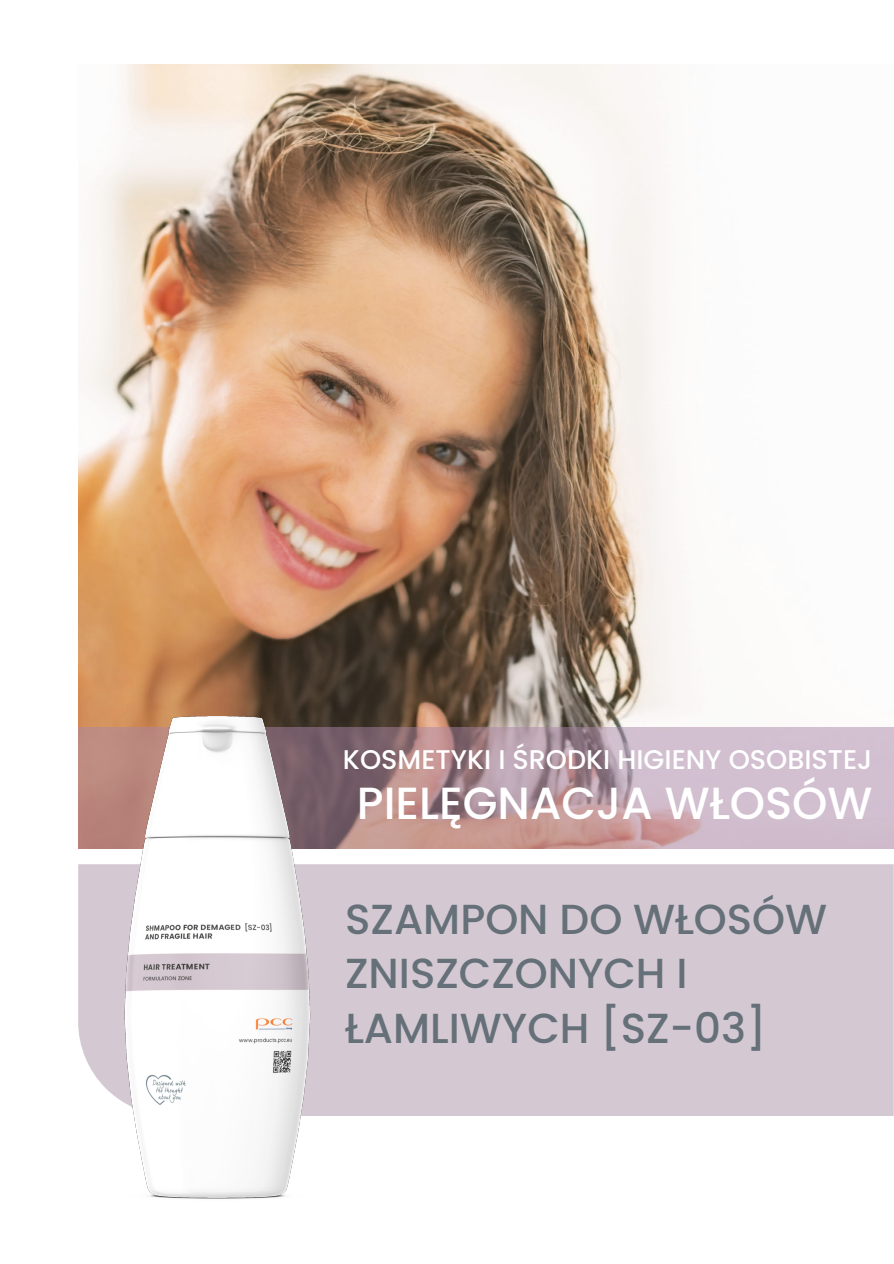
<style>
.page{position:relative;width:894px;height:1264px;background:#fff}
.page>*{position:absolute;margin:0;border:0;box-sizing:border-box;transform-origin:0 0}
.t1{font:500 45px "Poppins";color:#fff}
.t2{font:500 42px/54.6px "Poppins";color:#657079}
.t3{font:500 27px "Poppins";color:#fff}
</style>
<div class="page">
<img style="left:78px;top:64px;width:626px;height:663px">
<div style="left:78px;top:864px;width:815px;height:251px;background:#d4c9d3"></div>
<div style="left:78px;top:727px;width:815px;height:121px;background:#aa86a7;opacity:.5"></div>
<img style="left:120px;top:715px;width:195px;height:484px">
<p class="t3" style="left:343px;top:741px;width:531px">KOSMETYKI I ŚRODKI HIGIENY OSOBISTEJ</p>
<p class="t1" style="left:357px;top:771px;width:517px">PIELĘGNACJA WŁOSÓW</p>
<p class="t2" style="left:345px;top:891px;width:483px">SZAMPON DO WŁOSÓW<br>ZNISZCZONYCH I<br>ŁAMLIWYCH [SZ-03]</p>
</div>
